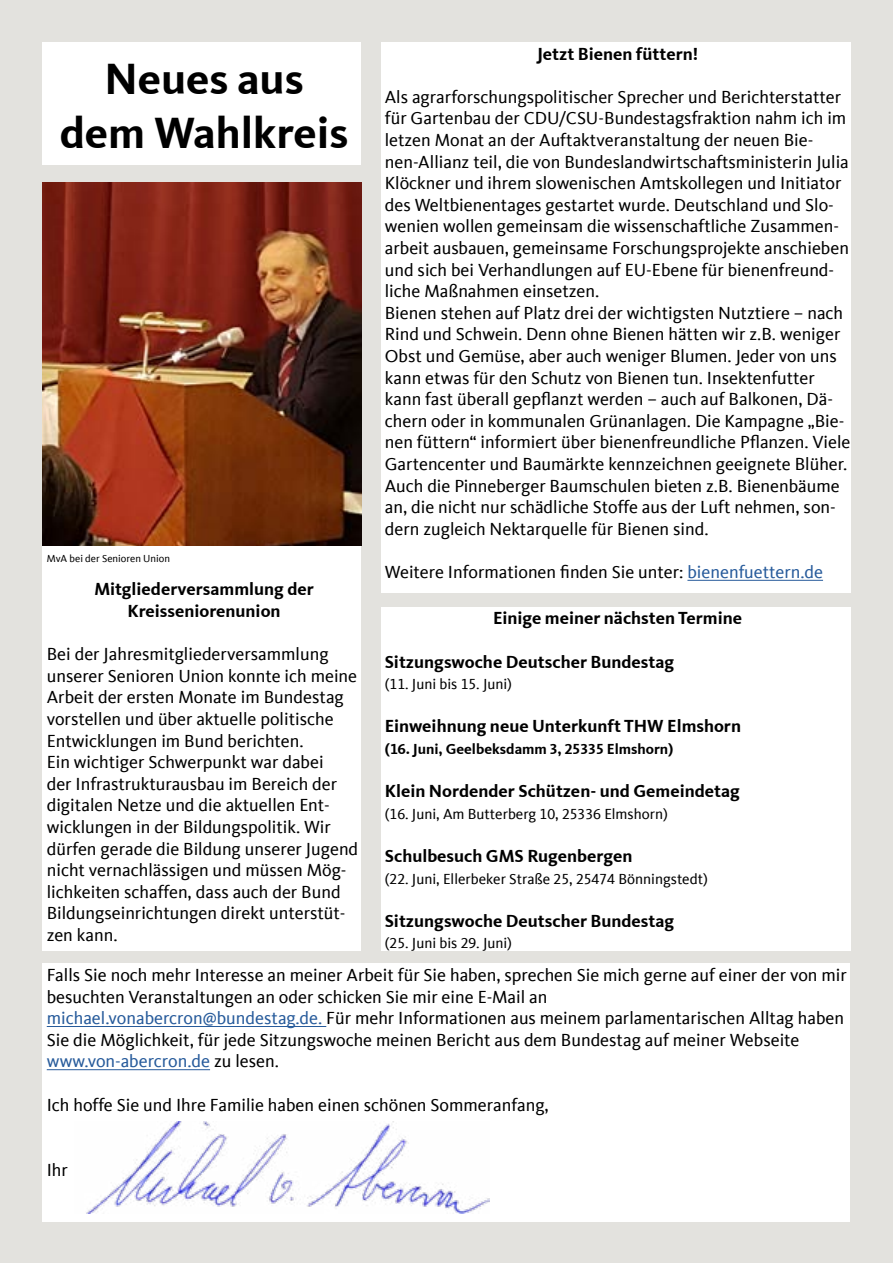
<style>
.page{position:relative;width:893px;height:1263px;background:#e3e2de}
.page>*{position:absolute;margin:0;border:0;box-sizing:border-box;transform-origin:0 0}
.t1{font:700 45px/54px "CDU Kievit Tab";color:#000;text-align:center}
.t2{font:18px/21.6px "CDU Kievit Tab";color:#000}
.t3{font:700 18px/21.6px "CDU Kievit Tab";color:#000;text-align:center}
.t4{font:15px "CDU Kievit Tab";color:#000}
.t5{font:700 15px "CDU Kievit Tab";color:#000}
.t6{font:10.5px "CDU Kievit Tab";color:#000}
.s1{color:#275b9b}
</style>
<div class="page">
<div style="left:43px;top:963px;width:807px;height:259px;background:#fff"></div>
<hr style="left:47px;top:1026px;width:279px;height:1px;background:#275b9b">
<hr style="left:47px;top:1069px;width:163px;height:1px;background:#275b9b">
<img style="left:86px;top:1122px;width:404px;height:91px">
<div style="left:43px;top:43px;width:318px;height:122px;background:#fff"></div>
<div style="left:43px;top:545px;width:318px;height:33px;background:#fff"></div>
<div style="left:381px;top:43px;width:469px;height:550px;background:#fff"></div>
<hr style="left:687px;top:580px;width:136px;height:1px;background:#275b9b">
<div style="left:381px;top:607px;width:469px;height:344px;background:#fff"></div>
<img style="left:43px;top:183px;width:318px;height:362px">
<div style="left:43px;top:578px;width:318px;height:373px;background:#fff"></div>
<h1 class="t1" style="left:60px;top:51px;width:290px">Neues aus dem Wahlkreis</h1>
<p class="t6" style="left:47px;top:553px;width:125px">MvA bei der Senioren Union</p>
<p class="t3" style="left:94px;top:579px;width:221px">Mitgliederversammlung der<br>Kreisseniorenunion</p>
<p class="t2" style="left:47px;top:644px;width:313px">Bei der Jahresmitgliederversammlung unserer Senioren Union konnte ich meine Arbeit der ersten Monate im Bundestag vorstellen und über aktuelle politische Entwicklungen im Bund berichten.<br>Ein wichtiger Schwerpunkt war dabei<br>der Infrastrukturausbau im Bereich der digitalen Netze und die aktuellen Ent&shy;wicklungen in der Bildungspolitik. Wir dürfen gerade die Bildung unserer Jugend nicht vernachlässigen und müssen Mög&shy;lichkeiten schaffen, dass auch der Bund Bildungseinrichtungen direkt unterstüt&shy;zen kann.</p>
<p class="t3" style="left:537px;top:43px;width:163px">Jetzt Bienen füttern!</p>
<p class="t2" style="left:385px;top:86px;width:467px">Als agrarforschungspolitischer Sprecher und Berichterstatter für Gartenbau der CDU/CSU-Bundestagsfraktion nahm ich im letzen Monat an der Auftaktveranstaltung der neuen Bie&shy;nen-Allianz teil, die von Bundeslandwirtschaftsministerin Julia Klöckner und ihrem slowenischen Amtskollegen und Initiator des Weltbienentages gestartet wurde. Deutschland und Slo&shy;wenien wollen gemeinsam die wissenschaftliche Zusammen&shy;arbeit ausbauen, gemeinsame Forschungsprojekte anschieben und sich bei Verhandlungen auf EU-Ebene für bienenfreund&shy;liche Maßnahmen einsetzen.<br>Bienen stehen auf Platz drei der wichtigsten Nutztiere – nach Rind und Schwein. Denn ohne Bienen hätten wir z.B. weniger Obst und Gemüse, aber auch weniger Blumen. Jeder von uns kann etwas für den Schutz von Bienen tun. Insektenfutter kann fast überall gepflanzt werden – auch auf Balkonen, Dä&shy;chern oder in kommunalen Grünanlagen. Die Kampagne „Bie&shy;nen füttern“ informiert über bienenfreundliche Pflanzen. Viele Gartencenter und Baumärkte kennzeichnen geeignete Blüher.<br>Auch die Pinneberger Baumschulen bieten z.B. Bienenbäume an, die nicht nur schädliche Stoffe aus der Luft nehmen, son&shy;dern zugleich Nektarquelle für Bienen sind.</p>
<p class="t2" style="left:385px;top:561px;width:440px">Weitere Informationen finden Sie unter: <span class="s1">bienenfuettern.de</span></p>
<p class="t3" style="left:493px;top:607px;width:251px">Einige meiner nächsten Termine</p>
<p class="t3" style="left:385px;top:651px;width:291px">Sitzungswoche Deutscher Bundestag</p>
<p class="t4" style="left:385px;top:676px;width:129px">(11. Juni bis 15. Juni)</p>
<p class="t3" style="left:385px;top:715px;width:358px">Einweihnung neue Unterkunft THW Elmshorn</p>
<p class="t5" style="left:385px;top:740px;width:290px">(16. Juni, Geelbeksdamm 3, 25335 Elmshorn)</p>
<p class="t3" style="left:385px;top:780px;width:357px">Klein Nordender Schützen- und Gemeindetag</p>
<p class="t4" style="left:385px;top:805px;width:284px">(16. Juni, Am Butterberg 10, 25336 Elmshorn)</p>
<p class="t3" style="left:385px;top:845px;width:249px">Schulbesuch GMS Rugenbergen</p>
<p class="t4" style="left:385px;top:870px;width:324px">(22. Juni, Ellerbeker Straße 25, 25474 Bönningstedt)</p>
<p class="t3" style="left:385px;top:910px;width:291px">Sitzungswoche Deutscher Bundestag</p>
<p class="t4" style="left:385px;top:935px;width:129px">(25. Juni bis 29. Juni)</p>
<p class="t2" style="left:47px;top:964px;width:802px">Falls Sie noch mehr Interesse an meiner Arbeit für Sie haben, sprechen Sie mich gerne auf einer der von mir besuchten Veranstaltungen an oder schicken Sie mir eine E-Mail an<br><span class="s1">michael.vonabercron@bundestag.de.</span> Für mehr Informationen aus meinem parlamentarischen Alltag haben Sie die Möglichkeit, für jede Sitzungswoche meinen Bericht aus dem Bundestag auf meiner Webseite <span class="s1">www.von-abercron.de</span> zu lesen.</p>
<p class="t2" style="left:47px;top:1094px;width:503px">Ich hoffe Sie und Ihre Familie haben einen schönen Sommeranfang,</p>
<p class="t2" style="left:47px;top:1159px;width:23px">Ihr</p>
</div>
